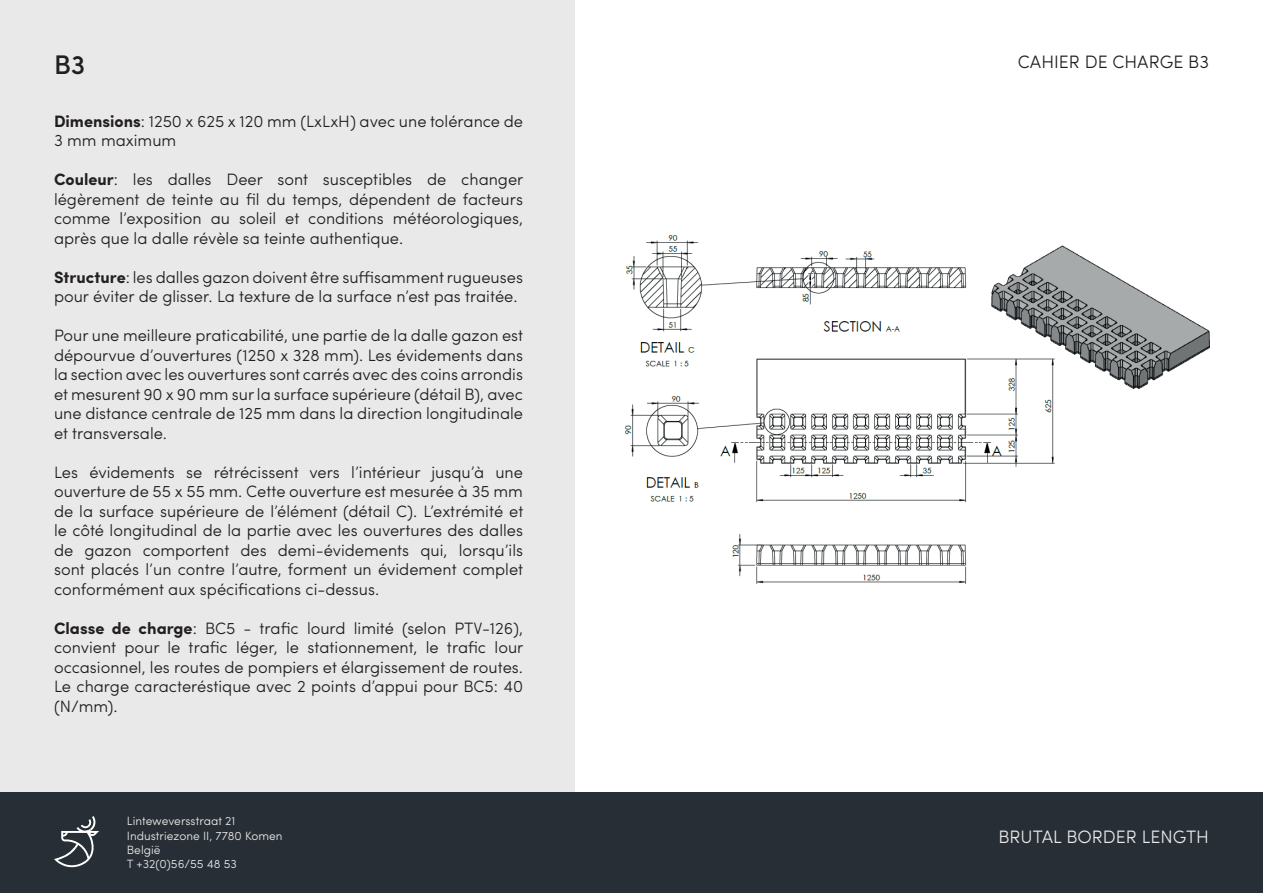
<style>
.page{position:relative;width:1263px;height:893px;background:#fff}
.page>*{position:absolute;margin:0;border:0;box-sizing:border-box;transform-origin:0 0}
.t1{font:500 27px "Sofia Pro";color:#231f20}
.t2{font:300 18px "Sofia Pro";color:#e9e9e9}
.t3{font:300 18px "Sofia Pro";color:#231f20}
.t4{font:300 16.5px/19.5px "Sofia Pro";color:#231f20;text-align:justify}
.t5{font:300 12px/14.4px "Sofia Pro";color:#e9e9e9}
.s1{font-weight:700}
</style>
<div class="page">
<div style="left:0;top:0;width:574px;height:893px;background:#e9e9e9"></div>
<div style="left:0;top:792px;width:1263px;height:101px;background:#282e35"></div>
<svg style="left:54px;top:816px;width:45px;height:51px"></svg>
<img style="left:624px;top:235px;width:586px;height:350px">
<h1 class="t1" style="left:54px;top:45px;width:33px">B3</h1>
<p class="t4" style="left:54px;top:110px;width:470px"><span class="s1">Dimensions</span>: 1250 x 625 x 120 mm (LxLxH) avec une tolérance de<br>3 mm maximum</p>
<p class="t4" style="left:54px;top:169px;width:471px"><span class="s1">Couleur</span>: les dalles Deer sont susceptibles de changer légèrement de teinte au fil du temps, dépendent de facteurs comme l’exposition au soleil et conditions météorologiques, après que la dalle révèle sa teinte authentique.</p>
<p class="t4" style="left:54px;top:266px;width:470px"><span class="s1">Structure</span>: les dalles gazon doivent être suffisamment rugueuses pour éviter de glisser. La texture de la surface n’est pas traitée.</p>
<p class="t4" style="left:54px;top:325px;width:471px">Pour une meilleure praticabilité, une partie de la dalle gazon est dépourvue d’ouvertures (1250 x 328 mm). Les évidements dans la section avec les ouvertures sont carrés avec des coins arrondis et mesurent 90 x 90 mm sur la surface supérieure (détail B), avec une distance centrale de 125 mm dans la direction longitudinale et transversale.</p>
<p class="t4" style="left:54px;top:461px;width:471px">Les évidements se rétrécissent vers l’intérieur jusqu’à une ouverture de 55 x 55 mm. Cette ouverture est mesurée à 35 mm de la surface supérieure de l’élément (détail C). L’extrémité et le côté longitudinal de la partie avec les ouvertures des dalles de gazon comportent des demi-évidements qui, lorsqu’ils sont placés l’un contre l’autre, forment un évidement complet conformément aux spécifications ci-dessus.</p>
<p class="t4" style="left:54px;top:617px;width:471px"><span class="s1">Classe de charge</span>: BC5 - trafic lourd limité (selon PTV-126), convient pour le trafic léger, le stationnement, le trafic lour occasionnel, les routes de pompiers et élargissement de routes.<br>Le charge caracteréstique avec 2 points d’appui pour BC5: 40 (N/mm).</p>
<p class="t5" style="left:127px;top:813px;width:157px">Linteweversstraat 21<br>Industriezone II, 7780 Komen<br>België<br>T +32(0)56/55 48 53</p>
<p class="t3" style="left:1018px;top:48px;width:193px">CAHIER DE CHARGE B3</p>
<p class="t2" style="left:998px;top:824px;width:212px">BRUTAL BORDER LENGTH</p>
</div>
